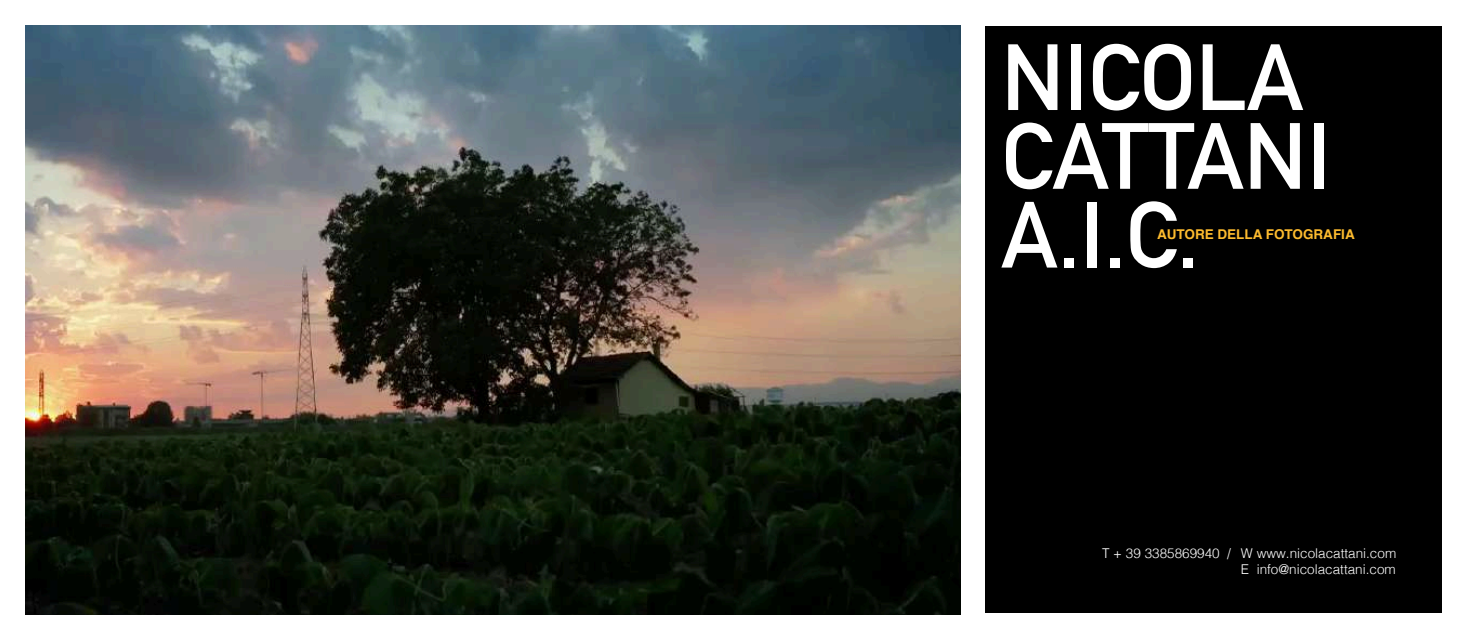
<style>
.page{position:relative;width:1467px;height:638px;background:#fff}
.page>*{position:absolute;margin:0;border:0;box-sizing:border-box;transform-origin:0 0}
.t1{font:700 92.25px/78.8px "DIN Alternate";color:#fff}
.t2{font:300 13.5px/16.2px "Helvetica";color:#fff}
.t3{font:700 13.5px "Helvetica";color:#fdbb2e}
</style>
<div class="page">
<div style="left:986px;top:26px;width:456px;height:586px;background:#000"></div>
<img style="left:26px;top:26px;width:935px;height:588px">
<h1 class="t1" style="left:1001px;top:32px;width:331px">NICOLA<br>CATTANI<br>A.I.C.</h1>
<p class="t3" style="left:1157px;top:226px;width:199px">AUTORE DELLA FOTOGRAFIA</p>
<p class="t2" style="left:1102px;top:544px;width:131px">T + 39 3385869940 /</p>
<p class="t2" style="left:1241px;top:544px;width:157px">W www.nicolacattani.com<br>E info@nicolacattani.com</p>
</div>
